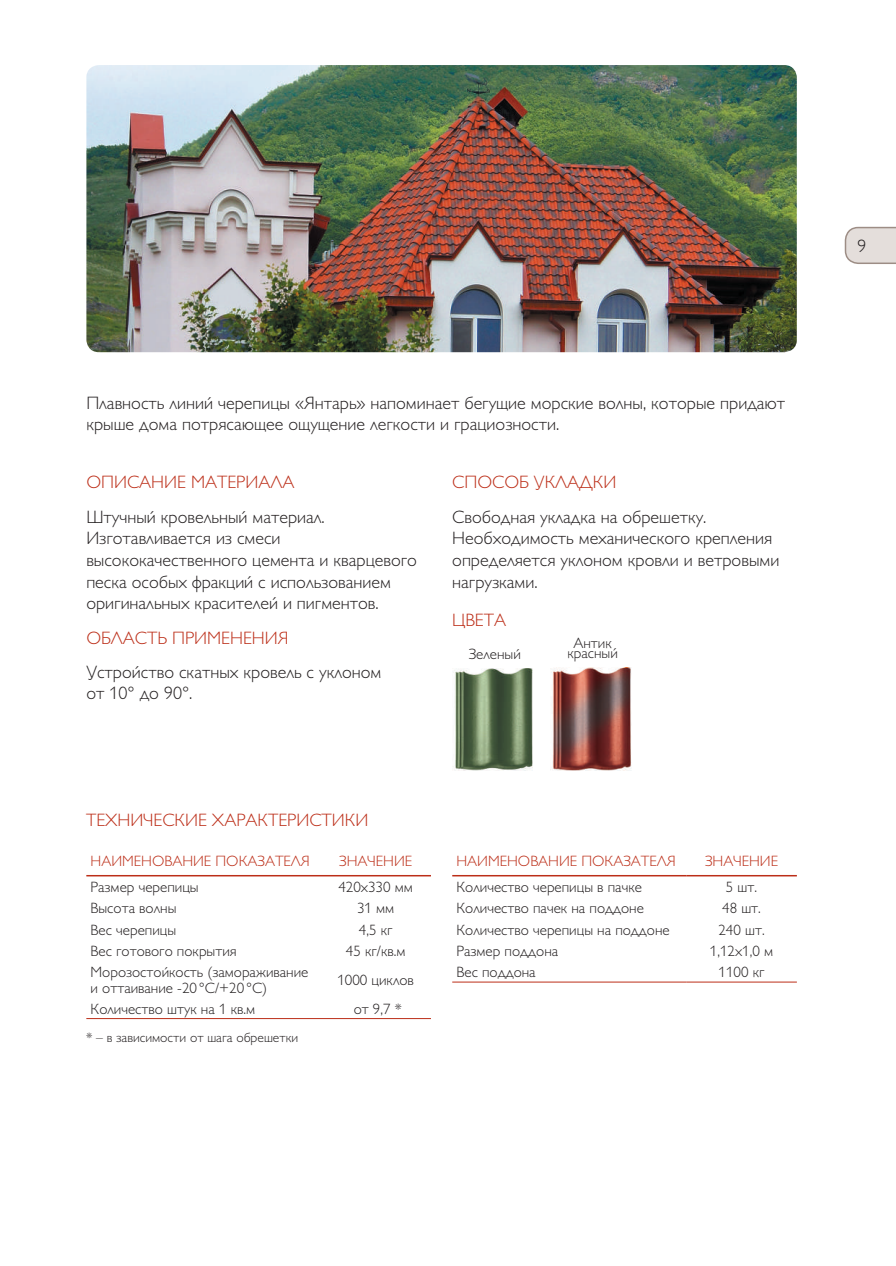
<style>
.page{position:relative;width:896px;height:1266px;background:#fff}
.page>*{position:absolute;margin:0;border:0;box-sizing:border-box;transform-origin:0 0}
.t1{font:18px/21.6px "Gill Sans Light C";color:#231f20}
.t2{font:18px "Gill Sans Light C";color:#bc2e18}
.t3{font:15px/16.5px "Gill Sans Light C";color:#231f20}
.t4{font:15px "Gill Sans Light C";color:#bc2e18}
.t5{font:13.5px "Gill Sans Light C";color:#231f20}
</style>
<div class="page">
<svg style="left:844px;top:226px;width:51px;height:38px;background:#dfd8d5"></svg>
<img style="left:86px;top:65px;width:710px;height:287px">
<hr style="left:86px;top:874px;width:345px;height:2px;background:#bc2e18">
<hr style="left:86px;top:1018px;width:345px;height:1px;background:#bc2e18">
<hr style="left:452px;top:874px;width:234px;height:2px;background:#bc2e18">
<hr style="left:686px;top:874px;width:110px;height:2px;background:#bc2e18">
<hr style="left:452px;top:981px;width:234px;height:1px;background:#bc2e18">
<hr style="left:686px;top:981px;width:110px;height:1px;background:#bc2e18">
<img style="left:453px;top:668px;width:80px;height:102px">
<img style="left:550px;top:668px;width:82px;height:102px">
<p class="t1" style="left:86px;top:393px;width:700px">Плавность линий черепицы «Янтарь» напоминает бегущие морские волны, которые придают крыше дома потрясающее ощущение легкости и грациозности.</p>
<p class="t2" style="left:86px;top:476px;width:209px">ОПИСАНИЕ МАТЕРИАЛА</p>
<p class="t1" style="left:86px;top:508px;width:332px">Штучный кровельный материал.<br>Изготавливается из смеси высококачественного цемента и кварцевого песка особых фракций с использованием оригинальных красителей и пигментов.</p>
<p class="t2" style="left:86px;top:631px;width:204px">ОБЛАСТЬ ПРИМЕНЕНИЯ</p>
<p class="t1" style="left:86px;top:663px;width:296px">Устройство скатных кровель с уклоном от 10° до 90°.</p>
<p class="t2" style="left:452px;top:476px;width:166px">СПОСОБ УКЛАДКИ</p>
<p class="t1" style="left:452px;top:508px;width:328px">Свободная укладка на обрешетку.<br>Необходимость механического крепления определяется уклоном кровли и ветровыми нагрузками.</p>
<p class="t2" style="left:452px;top:613px;width:55px">ЦВЕТА</p>
<p class="t3" style="left:468px;top:647px;width:53px">Зеленый</p>
<p class="t3" style="left:573px;top:636px;width:40px">Антик</p>
<p class="t3" style="left:567px;top:646px;width:52px">красный</p>
<p class="t2" style="left:86px;top:814px;width:284px">ТЕХНИЧЕСКИЕ ХАРАКТЕРИСТИКИ</p>
<p class="t4" style="left:91px;top:855px;width:221px">НАИМЕНОВАНИЕ ПОКАЗАТЕЛЯ</p>
<p class="t4" style="left:339px;top:855px;width:74px">ЗНАЧЕНИЕ</p>
<p class="t3" style="left:91px;top:880px;width:110px">Размер черепицы</p>
<p class="t3" style="left:338px;top:880px;width:76px">420х330 мм</p>
<p class="t3" style="left:91px;top:901px;width:87px">Высота волны</p>
<p class="t3" style="left:357px;top:901px;width:39px">31 мм</p>
<p class="t3" style="left:91px;top:922px;width:87px">Вес черепицы</p>
<p class="t3" style="left:359px;top:922px;width:35px">4,5 кг</p>
<p class="t3" style="left:91px;top:944px;width:147px">Вес готового покрытия</p>
<p class="t3" style="left:346px;top:944px;width:61px">45 кг/кв.м</p>
<p class="t3" style="left:91px;top:964px;width:219px">Морозостойкость (замораживание и оттаивание -20 °С/+20 °С)</p>
<p class="t3" style="left:337px;top:973px;width:78px">1000 циклов</p>
<p class="t3" style="left:91px;top:1001px;width:166px">Количество штук на 1 кв.м</p>
<p class="t3" style="left:353px;top:1001px;width:50px">от 9,7 *</p>
<p class="t5" style="left:86px;top:1032px;width:213px">* – в зависимости от шага обрешетки</p>
<p class="t4" style="left:456px;top:855px;width:221px">НАИМЕНОВАНИЕ ПОКАЗАТЕЛЯ</p>
<p class="t4" style="left:705px;top:855px;width:74px">ЗНАЧЕНИЕ</p>
<p class="t3" style="left:456px;top:880px;width:187px">Количество черепицы в пачке</p>
<p class="t3" style="left:725px;top:880px;width:33px">5 шт.</p>
<p class="t3" style="left:456px;top:901px;width:189px">Количество пачек на поддоне</p>
<p class="t3" style="left:722px;top:901px;width:40px">48 шт.</p>
<p class="t3" style="left:456px;top:922px;width:215px">Количество черепицы на поддоне</p>
<p class="t3" style="left:718px;top:922px;width:48px">240 шт.</p>
<p class="t3" style="left:456px;top:944px;width:103px">Размер поддона</p>
<p class="t3" style="left:709px;top:944px;width:65px">1,12х1,0 м</p>
<p class="t3" style="left:456px;top:965px;width:81px">Вес поддона</p>
<p class="t3" style="left:718px;top:965px;width:47px">1100 кг</p>
<p class="t1" style="left:857px;top:237px;width:10px">9</p>
</div>
